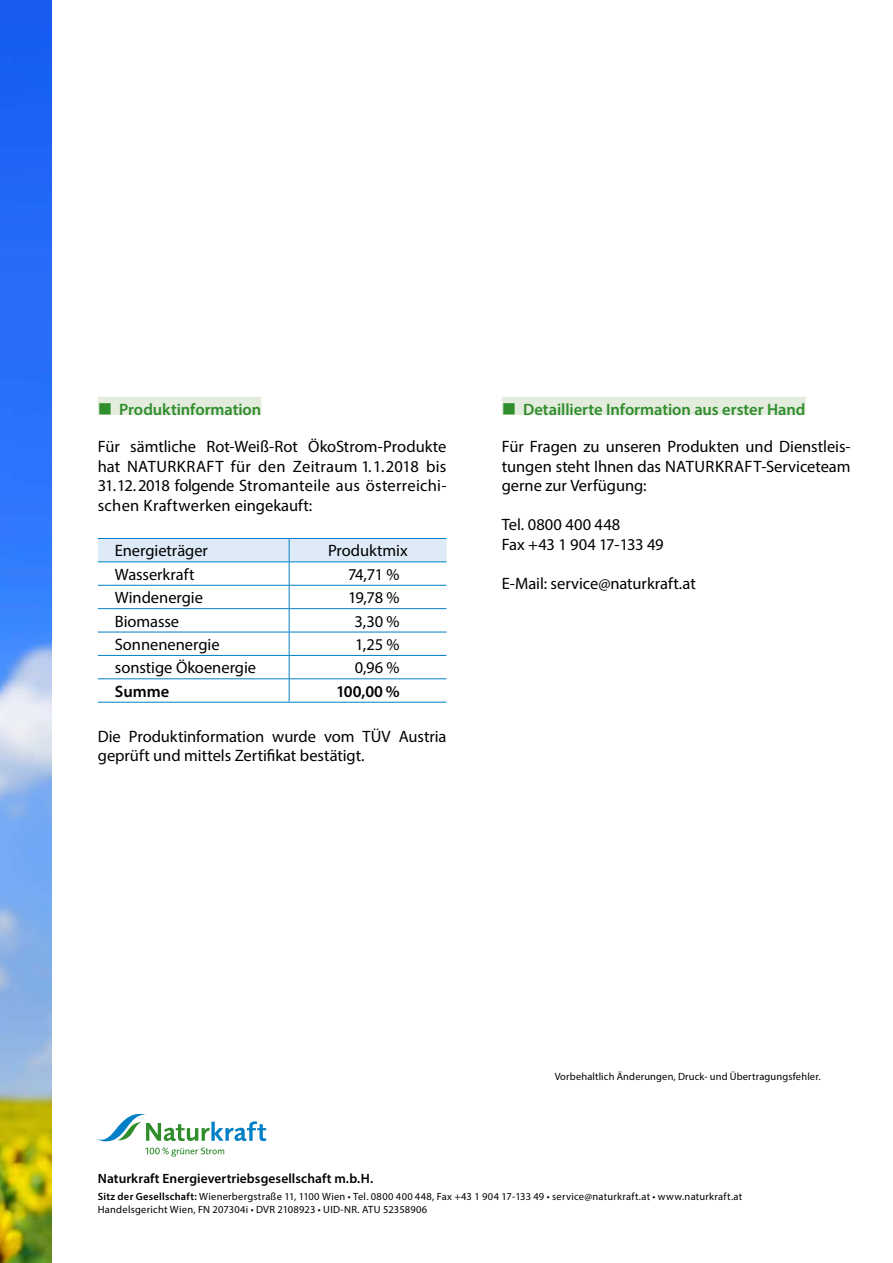
<style>
.page{position:relative;width:893px;height:1263px;background:#fff}
.page>*{position:absolute;margin:0;border:0;box-sizing:border-box;transform-origin:0 0}
.t1{font:16.5px/19.5px "Myriad Pro";color:#000;text-align:justify}
.t2{font:600 16.5px "Myriad Pro";color:#2f8d2c}
.t3{font:600 16.5px "Myriad Pro";color:#000}
.t4{font:600 13.5px "Myriad Pro";letter-spacing:.005em;color:#000}
.t5{font:10.5px/12.6px "Myriad Pro";letter-spacing:.02em;color:#000}
.s1{font-weight:600}
</style>
<div class="page">
<div style="left:98px;top:397px;width:163px;height:18px;background:#e3ecdd"></div>
<hr style="left:98px;top:702px;width:191px;height:1px;background:#007fc7">
<svg style="left:98px;top:538px;width:348px;height:164px"></svg>
<hr style="left:289px;top:585px;width:157px;height:1px;background:#007fc7">
<hr style="left:289px;top:608px;width:157px;height:1px;background:#007fc7">
<hr style="left:289px;top:632px;width:157px;height:1px;background:#007fc7">
<hr style="left:289px;top:655px;width:157px;height:1px;background:#007fc7">
<hr style="left:289px;top:678px;width:157px;height:1px;background:#007fc7">
<hr style="left:289px;top:702px;width:157px;height:1px;background:#007fc7">
<div style="left:502px;top:397px;width:303px;height:18px;background:#e3ecdd"></div>
<img style="left:0;top:0;width:51px;height:1263px">
<svg style="left:97px;top:1113px;width:169px;height:43px"></svg>
<p class="t2" style="left:98px;top:399px;width:165px">■ Produktinformation</p>
<p class="t1" style="left:98px;top:437px;width:350px">Für sämtliche Rot-Weiß-Rot ÖkoStrom-Produkte hat NATURKRAFT für den Zeitraum 1.1.2018 bis 31.12.2018 folgende Stromanteile aus österreichi&shy;schen Kraftwerken eingekauft:</p>
<p class="t1" style="left:115px;top:541px;width:95px">Energieträger</p>
<p class="t1" style="left:328px;top:541px;width:81px">Produktmix</p>
<p class="t1" style="left:115px;top:564px;width:81px">Wasserkraft</p>
<p class="t1" style="left:348px;top:564px;width:53px">74,71 %</p>
<p class="t1" style="left:115px;top:588px;width:90px">Windenergie</p>
<p class="t1" style="left:348px;top:588px;width:53px">19,78 %</p>
<p class="t1" style="left:115px;top:611px;width:66px">Biomasse</p>
<p class="t1" style="left:354px;top:611px;width:47px">3,30 %</p>
<p class="t1" style="left:115px;top:634px;width:106px">Sonnenenergie</p>
<p class="t1" style="left:355px;top:634px;width:46px">1,25 %</p>
<p class="t1" style="left:115px;top:658px;width:143px">sonstige Ökoenergie</p>
<p class="t1" style="left:355px;top:658px;width:46px">0,96 %</p>
<p class="t3" style="left:115px;top:681px;width:56px">Summe</p>
<p class="t3" style="left:336px;top:681px;width:65px">100,00 %</p>
<p class="t1" style="left:98px;top:726px;width:350px">Die Produktinformation wurde vom TÜV Austria geprüft und mittels Zertifikat bestätigt.</p>
<p class="t2" style="left:502px;top:399px;width:305px">■ Detaillierte Information aus erster Hand</p>
<p class="t1" style="left:502px;top:437px;width:350px">Für Fragen zu unseren Produkten und Dienstleis&shy;tungen steht Ihnen das NATURKRAFT-Serviceteam gerne zur Verfügung:</p>
<p class="t1" style="left:502px;top:515px;width:163px">Tel. 0800 400 448<br>Fax +43 1 904 17-133 49</p>
<p class="t1" style="left:502px;top:573px;width:196px">E-Mail: service@naturkraft.at</p>
<p class="t5" style="left:555px;top:1069px;width:268px">Vorbehaltlich Änderungen, Druck- und Übertragungsfehler.</p>
<p class="t4" style="left:98px;top:1170px;width:277px">Naturkraft Energievertriebsgesellschaft m.b.H.</p>
<p class="t5" style="left:98px;top:1190px;width:646px"><span class="s1">Sitz der Gesellschaft:</span> Wienerbergstraße 11, 1100 Wien • Tel. 0800 400 448, Fax +43 1 904 17-133 49 • service@naturkraft.at • www.naturkraft.at<br>Handelsgericht Wien, FN 207304i • DVR 2108923 • UID-NR. ATU 52358906</p>
</div>
